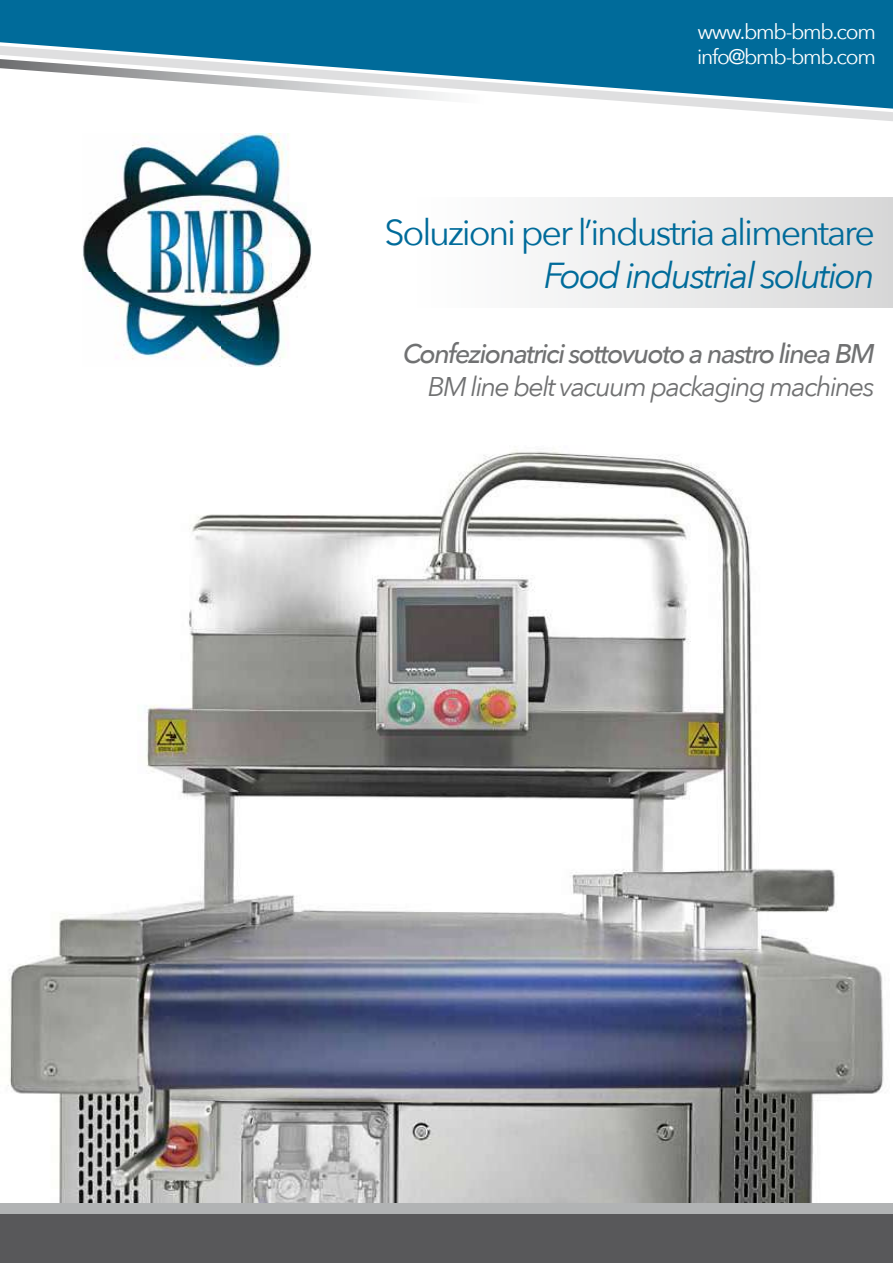
<style>
.page{position:relative;width:893px;height:1263px;background:#fff}
.page>*{position:absolute;margin:0;border:0;box-sizing:border-box;transform-origin:0 0}
.t1{font:36px "Avenir Next";letter-spacing:-.06em;color:#006b9a}
.t2{font:italic 36px "Avenir Next";letter-spacing:-.06em;color:#006b9a}
.t3{font:italic 500 27px "Avenir Next";letter-spacing:-.06em;color:#707172}
.t4{font:italic 27px "Avenir Next";letter-spacing:-.06em;color:#707172}
.t5{font:21px/25.2px "Avenir Next";letter-spacing:-.06em;color:#fff}
</style>
<div class="page">
<img style="left:7px;top:450px;width:877px;height:753px">
<svg style="left:732px;top:109px;width:110px;height:9px"></svg>
<svg style="left:0;top:0;width:893px;height:109px;fill:#006b9a"></svg>
<div style="left:0;top:1203px;width:893px;height:56px;background:#b1b3b4"></div>
<div style="left:0;top:1214px;width:893px;height:49px;background:#58585a"></div>
<svg style="left:554px;top:198px;width:339px;height:109px"></svg>
<img style="left:82px;top:134px;width:230px;height:232px">
<p class="t5" style="left:697px;top:18px;width:180px">www.bmb-bmb.com info@bmb-bmb.com</p>
<h1 class="t1" style="left:384px;top:202px;width:492px">Soluzioni per l’industria alimentare</h1>
<h1 class="t2" style="left:544px;top:245px;width:333px">Food industrial solution</h1>
<p class="t3" style="left:403px;top:331px;width:473px">Confezionatrici sottovuoto a nastro linea BM</p>
<p class="t4" style="left:428px;top:364px;width:448px">BM line belt vacuum packaging machines</p>
</div>
